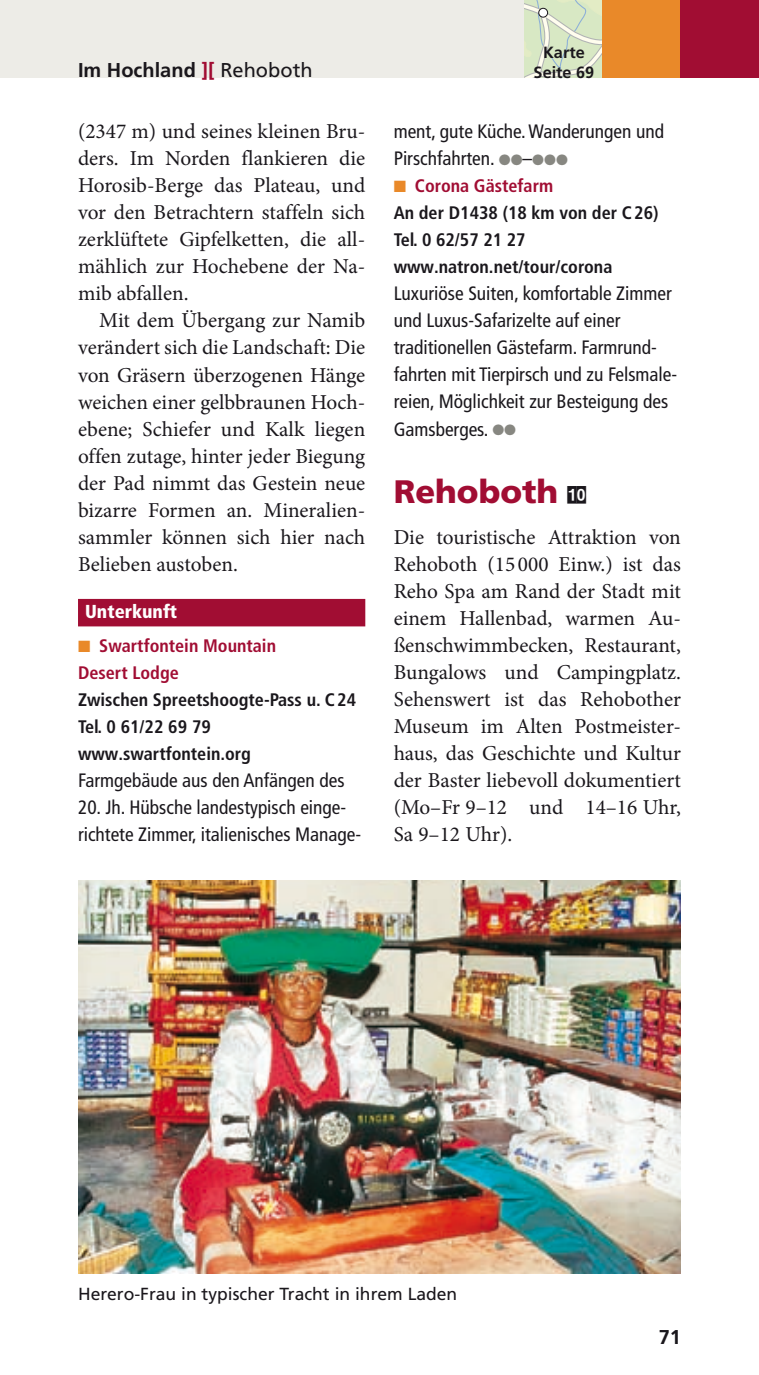
<style>
.page{position:relative;width:759px;height:1375px;background:#fff}
.page>*{position:absolute;margin:0;border:0;box-sizing:border-box;transform-origin:0 0}
.t1{font:900 32.5px "Frutiger LT Pro";color:#a10d33}
.t2{font:21.25px/27px "Minion Pro";color:#1a171c;text-align:justify}
.t3{font:700 20px "Frutiger LT Pro";color:#1a171c}
.t4{font:condensed 19.5px/27px "Frutiger LT Pro";color:#1a171c}
.t5{font:900 condensed 18.75px "Frutiger LT Pro";color:#fff}
.t6{font:700 condensed 18px/27px "Frutiger LT Pro";color:#1a171c}
.t7{font:17.5px "Frutiger LT Pro";color:#1a171c}
.t8{font:700 16.25px "Frutiger LT Pro";color:#1a171c}
.t9{font:15px "Helvetica Neue";color:#1a171c}
.s1{color:#a10d33}
.s2{font-weight:400}
.s3{color:#e98929}
.s4{color:#878781}
.s5{color:#1a171c}
</style>
<div class="page">
<div style="left:0;top:0;width:758px;height:78px;background:#edece7"></div>
<svg style="left:524px;top:0;width:78px;height:78px;background:#d8e5c8"></svg>
<div style="left:538px;top:8px;width:9px;height:9px;background:#fff;border-radius:50%"></div>
<div style="left:538px;top:8px;width:9px;height:10px;border:1px solid #1a171c;border-radius:50%"></div>
<div style="left:602px;top:0;width:156px;height:78px;background:#e98929"></div>
<div style="left:680px;top:0;width:78px;height:78px;background:#a10d33"></div>
<div style="left:78px;top:599px;width:287px;height:27px;background:#a10d33"></div>
<img style="left:78px;top:881px;width:602px;height:392px">
<p class="t8" style="left:543px;top:43px;width:43px">Karte</p>
<p class="t3" style="left:78px;top:58px;width:236px">Im Hochland <span class="s1">][</span> <span class="s2">Rehoboth</span></p>
<p class="t8" style="left:533px;top:63px;width:62px">Seite 69</p>
<p class="t2" style="left:78px;top:118px;width:289px">(2347 m) und seines kleinen Bru-</p>
<p class="t2" style="left:78px;top:145px;width:288px">ders. Im Norden flankieren die</p>
<p class="t2" style="left:78px;top:172px;width:289px">Horosib-Berge das Plateau, und</p>
<p class="t2" style="left:78px;top:199px;width:289px">vor den Betrachtern staffeln sich</p>
<p class="t2" style="left:78px;top:226px;width:288px">zerklüftete Gipfelketten, die all-</p>
<p class="t2" style="left:78px;top:253px;width:289px">mählich zur Hochebene der Na-</p>
<p class="t2" style="left:78px;top:280px;width:112px">mib abfallen.</p>
<p class="t2" style="left:99px;top:307px;width:267px">Mit dem Übergang zur Namib</p>
<p class="t2" style="left:78px;top:334px;width:288px">verändert sich die Landschaft: Die</p>
<p class="t2" style="left:78px;top:361px;width:289px">von Gräsern überzogenen Hänge</p>
<p class="t2" style="left:78px;top:388px;width:288px">weichen einer gelbbraunen Hoch-</p>
<p class="t2" style="left:78px;top:415px;width:289px">ebene; Schiefer und Kalk liegen</p>
<p class="t2" style="left:78px;top:442px;width:288px">offen zutage, hinter jeder Biegung</p>
<p class="t2" style="left:78px;top:469px;width:289px">der Pad nimmt das Gestein neue</p>
<p class="t2" style="left:78px;top:496px;width:289px">bizarre Formen an. Mineralien-</p>
<p class="t2" style="left:78px;top:523px;width:289px">sammler können sich hier nach</p>
<p class="t2" style="left:78px;top:550px;width:161px">Belieben austoben.</p>
<p class="t5" style="left:85px;top:600px;width:94px">Unterkunft</p>
<p class="t6" style="left:78px;top:632px;width:279px"><span class="s3">■</span> <span class="s1">Swartfontein Mountain<br>Desert Lodge<br></span>Zwischen Spreetshoogte-Pass u. C24<br>Tel. 0 61/22 69 79 www.swartfontein.org</p>
<p class="t4" style="left:78px;top:767px;width:268px">Farmgebäude aus den Anfängen des</p>
<p class="t4" style="left:78px;top:794px;width:284px">20. Jh. Hübsche landestypisch einge&shy;richtete Zimmer, italienisches Manage-</p>
<p class="t4" style="left:393px;top:118px;width:272px">ment, gute Küche. Wanderungen und<br>Pirschfahrten. <span class="s4">●●</span>–<span class="s4">●●●</span></p>
<p class="t6" style="left:393px;top:173px;width:266px"><span class="s3">■</span> <span class="s1">Corona Gästefarm<br></span>An der D1438 (18 km von der C26)<br>Tel. 0 62/57 21 27 www.natron.net/tour/corona</p>
<p class="t4" style="left:393px;top:280px;width:283px">Luxuriöse Suiten, komfortable Zimmer und Luxus-Safarizelte auf einer traditionellen Gästefarm. Farmrund&shy;fahrten mit Tierpirsch und zu Felsmale&shy;reien, Möglichkeit zur Besteigung des Gamsberges. <span class="s4">●●</span></p>
<p class="t1" style="left:393px;top:472px;width:195px">Rehoboth <span class="s5">••</span></p>
<p class="t2" style="left:393px;top:523px;width:289px">Die touristische Attraktion von Rehoboth (15 000 Einw.) ist das Reho Spa am Rand der Stadt mit einem Hallenbad, warmen Au&shy;ßenschwimmbecken, Restaurant, Bungalows und Campingplatz.<br>Sehenswert ist das Rehobother Museum im Alten Postmeister&shy;haus, das Geschichte und Kultur der Baster liebevoll dokumentiert (Mo–Fr 9–12 und 14–16 Uhr, Sa 9–12 Uhr).</p>
<p class="t9" style="left:372px;top:233px;width:127px">56961 Südthailand</p>
<p class="t7" style="left:78px;top:1284px;width:380px">Herero-Frau in typischer Tracht in ihrem Laden</p>
<p class="t3" style="left:658px;top:1325px;width:24px">71</p>
</div>
